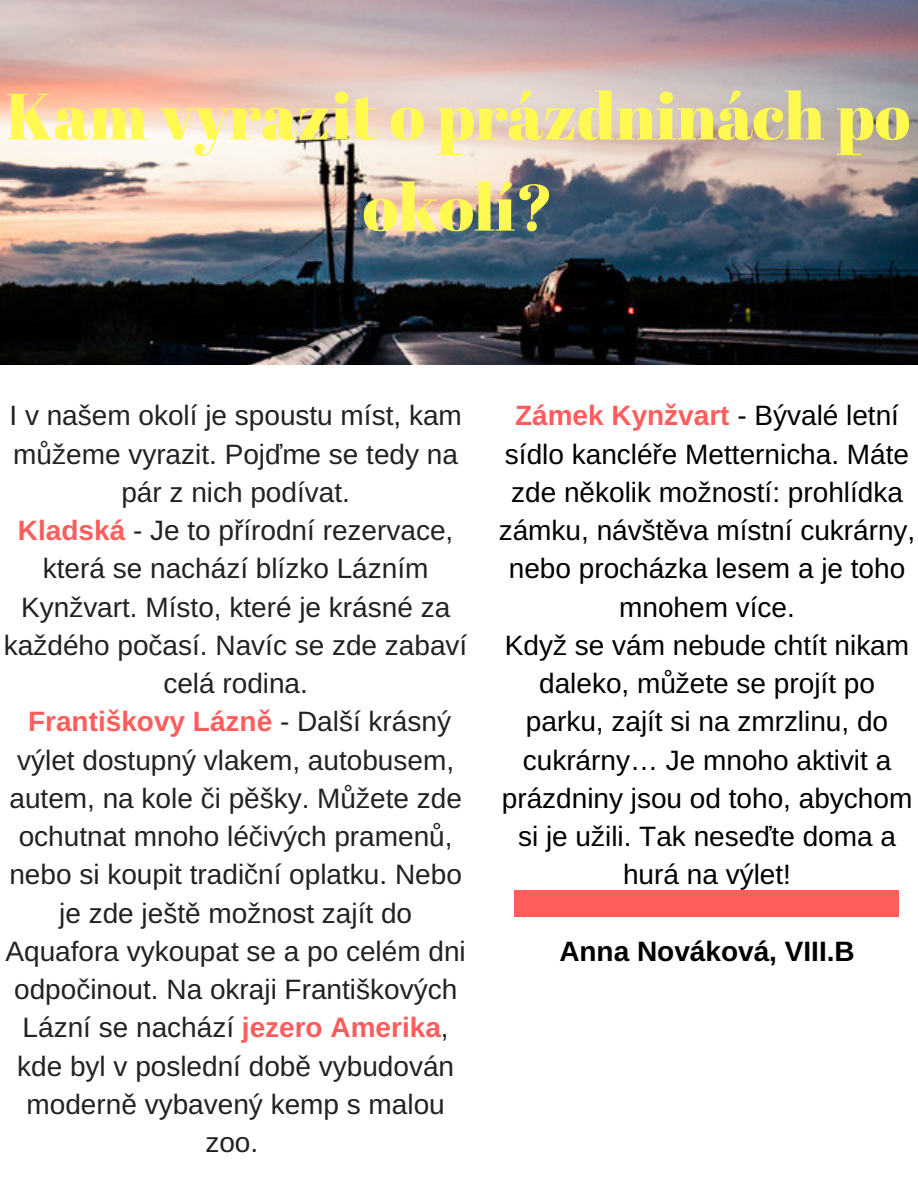
<style>
.page{position:relative;width:918px;height:1188px;background:#fff}
.page>*{position:absolute;margin:0;border:0;box-sizing:border-box;transform-origin:0 0}
.t1{font:65.4px/91.2px "Abril Fatface";color:#fff952;text-align:center}
.t2{font:28.05px/38.2px "Arimo";color:#222;text-align:center}
.t3{font:28.05px/38.2px "Arimo";color:#000;text-align:center}
.t4{font:700 28.05px "Arimo";color:#000}
.s1{font-family:"Liberation Sans"}
.s2{font-weight:700;color:#ff5c5c}
.s3{font-family:"Liberation Sans";font-weight:700;color:#ff5c5c}
</style>
<div class="page">
<img style="left:0;top:0;width:918px;height:364px">
<div style="left:514px;top:890px;width:385px;height:27px;background:#ff5c5c"></div>
<h1 class="t1" style="left:6px;top:69px;width:906px">Kam vyrazit o prázdninách po okolí?</h1>
<p class="t2" style="left:4px;top:396px;width:465px">I v na<span class="s1">š</span>em okolí je spoustu míst, kam m<span class="s1">ůž</span>eme vyrazit. Poj<span class="s1">ď</span>me se tedy na pár z nich podívat.<br><span class="s2">Kladská</span> - Je to p<span class="s1">ř</span>írodní rezervace, která se nachází blízko Lázním<br>Kyn<span class="s1">ž</span>vart. Místo, které je krásné za ka<span class="s1">ž</span>dého po<span class="s1">č</span>así. Navíc se zde zabaví celá rodina.<br><span class="s2">Franti</span><span class="s3">š</span><span class="s2">kovy Lázn</span><span class="s3">ě</span> - Dal<span class="s1">š</span>í krásný výlet dostupný vlakem, autobusem, autem, na kole <span class="s1">č</span>i p<span class="s1">ěš</span>ky. M<span class="s1">ůž</span>ete zde ochutnat mnoho lé<span class="s1">č</span>ivých pramen<span class="s1">ů</span>, nebo si koupit tradi<span class="s1">č</span>ní oplatku. Nebo je zde je<span class="s1">š</span>t<span class="s1">ě</span> mo<span class="s1">ž</span>nost zajít do<br>Aquafora vykoupat se a po celém dni odpo<span class="s1">č</span>inout. Na okraji Franti<span class="s1">š</span>kových<br>Lázní se nachází <span class="s2">jezero Amerika</span>, kde byl v poslední dob<span class="s1">ě</span> vybudován modern<span class="s1">ě</span> vybavený kemp s malou zoo.</p>
<p class="t3" style="left:499px;top:396px;width:418px"><span class="s2">Zámek Kyn</span><span class="s3">ž</span><span class="s2">vart</span> - Bývalé letní sídlo kanclé<span class="s1">ř</span>e Metternicha. Máte zde n<span class="s1">ě</span>kolik mo<span class="s1">ž</span>ností: prohlídka zámku, náv<span class="s1">š</span>t<span class="s1">ě</span>va místní cukrárny, nebo procházka lesem a je toho mnohem více.<br>Kdy<span class="s1">ž</span> se vám nebude chtít nikam daleko, m<span class="s1">ůž</span>ete se projít po parku, zajít si na zmrzlinu, do cukrárny<span class="s1">…</span> Je mnoho aktivit a prázdniny jsou od toho, abychom si je u<span class="s1">ž</span>ili. Tak nese<span class="s1">ď</span>te doma a hurá na výlet!</p>
<p class="t4" style="left:559px;top:935px;width:297px">Anna Nováková, VIII.B</p>
</div>
